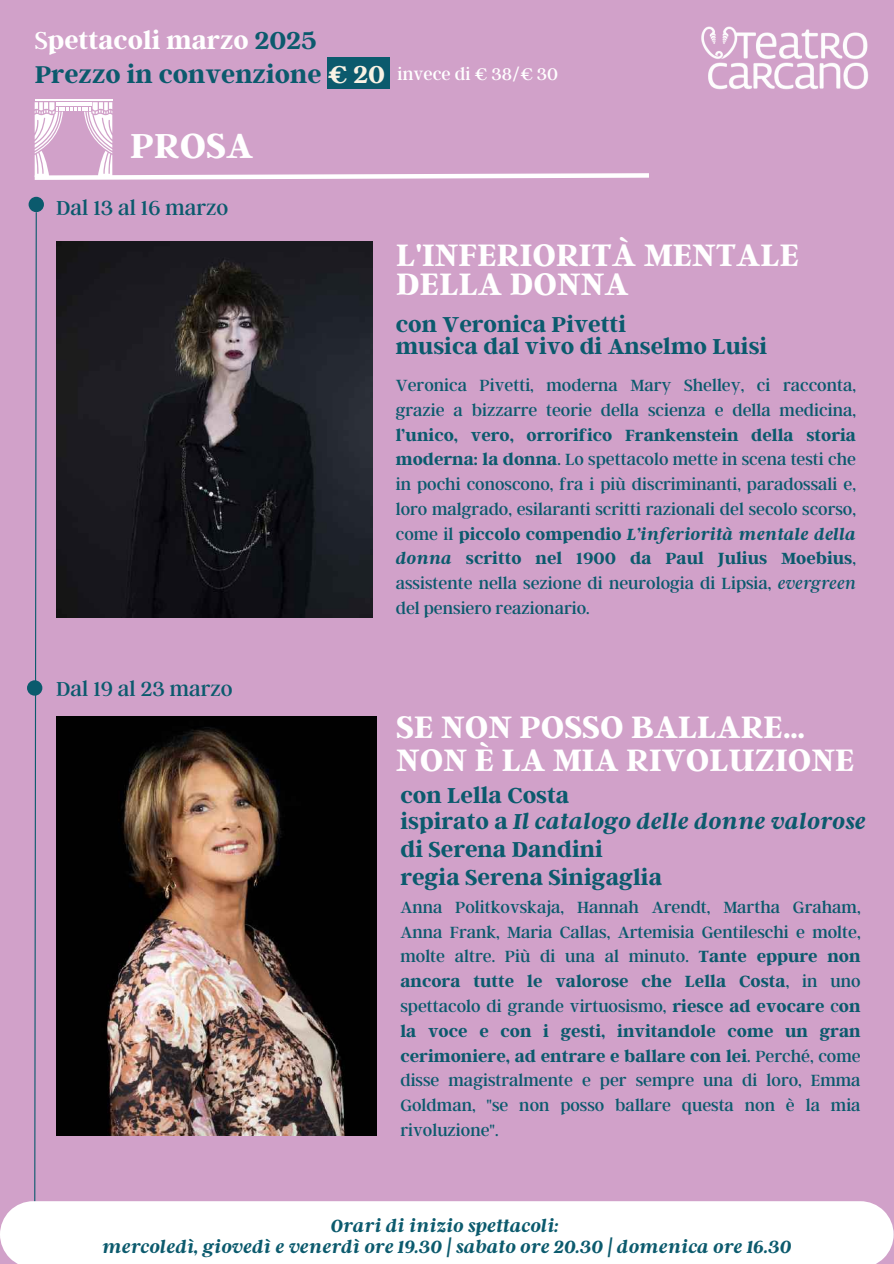
<style>
.page{position:relative;width:894px;height:1264px;background:#fff}
.page>*{position:absolute;margin:0;border:0;box-sizing:border-box;transform-origin:0 0}
.t1{font:700 38.55px "Argent CF";color:#fff}
.t2{font:700 34.5px/29.2px "Argent CF";color:#fff}
.t3{font:700 27px "Argent CF";color:#0b5a6d}
.t4{font:700 27px "Argent CF";color:#fff}
.t5{font:700 24px/22.5px "Argent CF";color:#0b5a6d}
.t6{font:italic 700 24px/25.8px "Argent CF";color:#0b5a6d}
.t7{font:22.5px "Argent CF";color:#0b5a6d}
.t8{font:italic 700 19.5px "Argent CF";color:#0b5a6d}
.t9{font:18.6px "Argent CF";color:#fff}
.t10{font:18px/24.8px "Argent CF";color:#0b5a6d;text-align:justify}
.s1{font-weight:400}
.s2{color:#0b5a6d}
.s3{color:#f9f2e4}
.s4{font-weight:700}
.s5{font-weight:700;font-style:italic}
.s6{font-style:italic}
.s7{font-style:normal}
</style>
<div class="page">
<div style="left:0;top:0;width:893px;height:1263px;background:#d1a1c9"></div>
<svg style="left:31px;top:211px;width:7px;height:990px"></svg>
<div style="left:29px;top:197px;width:15px;height:15px;background:#0b5a6d;border-radius:50%"></div>
<div style="left:27px;top:680px;width:15px;height:15px;background:#0b5a6d;border-radius:50%"></div>
<div style="left:0;top:1201px;width:893px;height:62px;background:#fff"></div>
<img style="left:56px;top:241px;width:316px;height:376px">
<img style="left:701px;top:26px;width:168px;height:64px">
<hr style="left:35px;top:99px;width:77px;height:2px;background:#fff">
<svg style="left:34px;top:102px;width:615px;height:78px"></svg>
<div style="left:327px;top:58px;width:63px;height:31px;background:#0b5a6d"></div>
<img style="left:56px;top:716px;width:320px;height:419px">
<h1 class="t4" style="left:35px;top:23px;width:283px"><span class="s1">S</span>pettacoli marzo <span class="s2">2025</span></h1>
<p class="t3" style="left:35px;top:57px;width:352px">Prezzo in convenzione <span class="s3">€ 20</span></p>
<p class="t9" style="left:397px;top:62px;width:162px">invece di € 38/€ 30</p>
<p class="t1" style="left:130px;top:120px;width:124px">PROSA</p>
<h6 class="t7" style="left:56px;top:193px;width:174px">Dal 13 al 16 marzo</h6>
<p class="t7" style="left:56px;top:673px;width:178px">Dal 19 al 23 marzo</p>
<h2 class="t2" style="left:396px;top:238px;width:404px">L'INFERIORITÀ MENTALE<br>DELLA DONNA</h2>
<p class="t5" style="left:395px;top:311px;width:373px">con Veronica Pivetti<br>musica dal vivo di Anselmo Luisi</p>
<p class="t10" style="left:395px;top:372px;width:461px">Veronica Pivetti, moderna Mary Shelley, ci racconta, grazie a bizzarre teorie della scienza e della medicina, <span class="s4">l’unico, vero, orrorifico Frankenstein della storia moderna: la donna</span>. Lo spettacolo mette in scena testi che in pochi conoscono, fra i più discriminanti, paradossali e, loro malgrado, esilaranti scritti razionali del secolo scorso, come il <span class="s4">piccolo compendio</span> <span class="s5">L’inferiorità mentale della donna</span> <span class="s4">scritto nel 1900 da Paul Julius Moebius</span>, assistente nella sezione di neurologia di Lipsia, <span class="s6">evergreen </span>del pensiero reazionario.</p>
<h6 class="t2" style="left:396px;top:709px;width:460px;line-height:32.5px">SE NON POSSO BALLARE…<br>NON È LA MIA RIVOLUZIONE</h6>
<h2 class="t6" style="left:400px;top:781px;width:467px"><span class="s7">con Lella Costa<br>ispirato a</span> Il catalogo delle donne valorose</h2>
<h2 class="t5" style="left:400px;top:833px;width:263px;line-height:28px">di Serena Dandini regia Serena Sinigaglia</h2>
<p class="t10" style="left:400px;top:893px;width:461px">Anna Politkovskaja, Hannah Arendt, Martha Graham, Anna Frank, Maria Callas, Artemisia Gentileschi e molte, molte altre. Più di una al minuto. <span class="s4">Tante eppure non ancora tutte le valorose che Lella Costa</span>, in uno spettacolo di grande virtuosismo, <span class="s4">riesce ad evocare</span> c<span class="s4">on la voce e con i gesti, invitandole come un gran cerimoniere, ad entrare e ballare con lei</span>. Perché, come disse magistralmente e per sempre una di loro, Emma Goldman, "se non posso ballare questa non è la mia rivoluzione".</p>
<p class="t8" style="left:330px;top:1212px;width:229px">Orari di inizio spettacoli:</p>
<h4 class="t8" style="left:102px;top:1233px;width:690px">mercoledì, giovedì e venerdì ore 19.30 | sabato ore 20.30 | domenica ore 16.30</h4>
</div>
